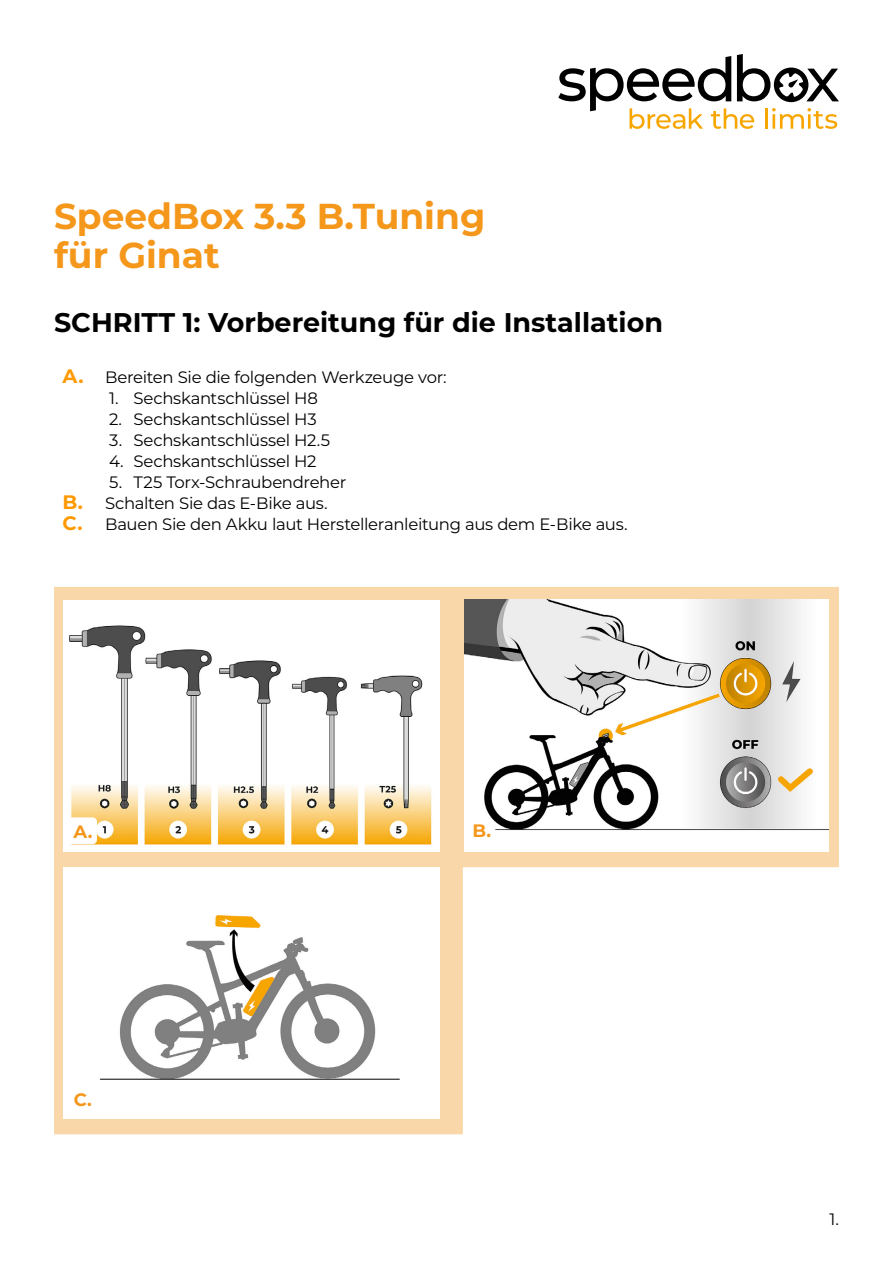
<style>
.page{position:relative;width:893px;height:1263px;background:#fff}
.page>*{position:absolute;margin:0;border:0;box-sizing:border-box;transform-origin:0 0}
.t1{font:700 36px/39px "Montserrat";color:#f4971a}
.t2{font:700 27px "Montserrat";color:#000}
.t3{font:700 18px "Montserrat";color:#f4971a}
.t4{font:16.5px/21px "Montserrat";letter-spacing:-.02em;color:#000}
.s1{font-weight:700;font-size:19.5px;color:#f90}
</style>
<div class="page">
<svg style="left:558px;top:54px;width:281px;height:75px"></svg>
<svg style="left:54px;top:587px;width:785px;height:547px"></svg>
<img style="left:63px;top:601px;width:377px;height:251px">
<img style="left:464px;top:600px;width:365px;height:251px">
<img style="left:63px;top:867px;width:377px;height:251px">
<div style="left:67px;top:817px;width:30px;height:27px;background:#fff;border-radius:4px"></div>
<h1 class="t1" style="left:54px;top:195px;width:433px">SpeedBox 3.3 B.Tuning für Ginat</h1>
<h2 class="t2" style="left:54px;top:303px;width:611px">SCHRITT 1: Vorbereitung für die Installation</h2>
<p class="t4" style="left:63px;top:366px;width:386px"><span class="s1">A.</span> Bereiten Sie die folgenden Werkzeuge vor:</p>
<p class="t4" style="left:109px;top:387px;width:210px">1. Sechskantschlüssel H8</p>
<p class="t4" style="left:109px;top:408px;width:209px">2. Sechskantschlüssel H3</p>
<p class="t4" style="left:109px;top:429px;width:222px">3. Sechskantschlüssel H2.5</p>
<p class="t4" style="left:109px;top:450px;width:209px">4. Sechskantschlüssel H2</p>
<p class="t4" style="left:63px;top:471px;width:567px;text-indent:47px">5. T25 Torx-Schraubendreher<br><span class="s1">B.</span> Schalten Sie das E-Bike aus.<br><span class="s1">C.</span> Bauen Sie den Akku laut Herstelleranleitung aus dem E-Bike aus.</p>
<p class="t3" style="left:73px;top:818px;width:21px">A.</p>
<p class="t3" style="left:74px;top:1087px;width:20px">C.</p>
<p class="t3" style="left:473px;top:818px;width:20px">B.</p>
<p class="t4" style="left:829px;top:1208px;width:11px">1.</p>
</div>
